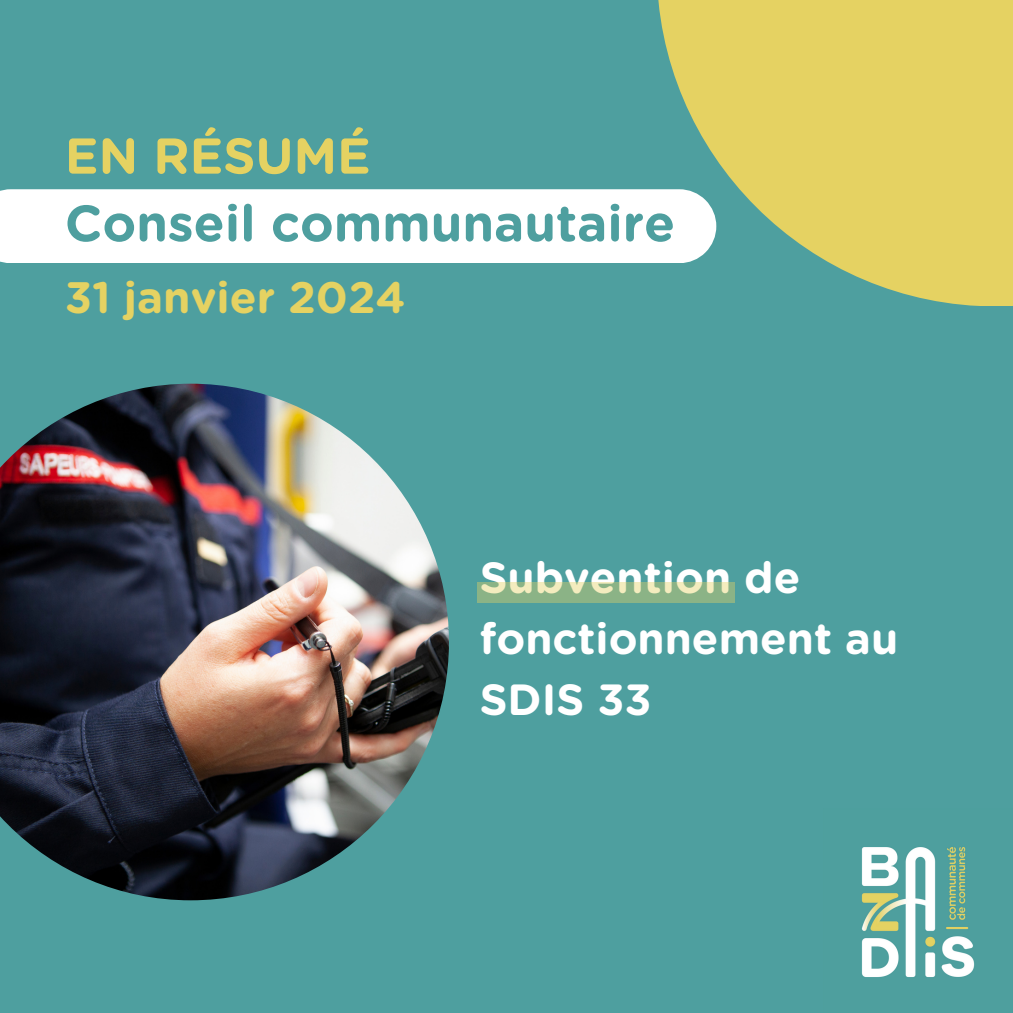
<style>
.page{position:relative;width:1013px;height:1013px;background:#fff}
.page>*{position:absolute;margin:0;border:0;box-sizing:border-box;transform-origin:0 0}
.t1{font:700 50.88px "Gotham Rounded";color:#4e9f9f}
.t2{font:700 50.25px "Gotham Rounded";color:#e5d262}
.t3{font:700 44px "Gotham Rounded";color:#e5d262}
.t4{font:700 43.62px/61px "Gotham Rounded";color:#fff}
</style>
<div class="page">
<div style="left:0;top:0;width:1012px;height:1012px;background:#4e9f9f"></div>
<svg style="left:658px;top:0;width:354px;height:306px;fill:#e5d262"></svg>
<div style="left:0;top:189px;width:716px;height:74px;background:#fff"></div>
<img style="left:0;top:384px;width:449px;height:516px">
<img style="left:861px;top:847px;width:114px;height:130px">
<div style="left:477px;top:582px;width:257px;height:21px;background:#8bb386"></div>
<p class="t2" style="left:65px;top:133px;width:307px">EN RÉSUMÉ</p>
<p class="t1" style="left:65px;top:200px;width:612px">Conseil communautaire</p>
<p class="t3" style="left:65px;top:278px;width:342px">31 janvier 2024</p>
<h1 class="t4" style="left:479px;top:549px;width:420px">Subvention de fonctionnement au<br>SDIS 33</h1>
</div>
